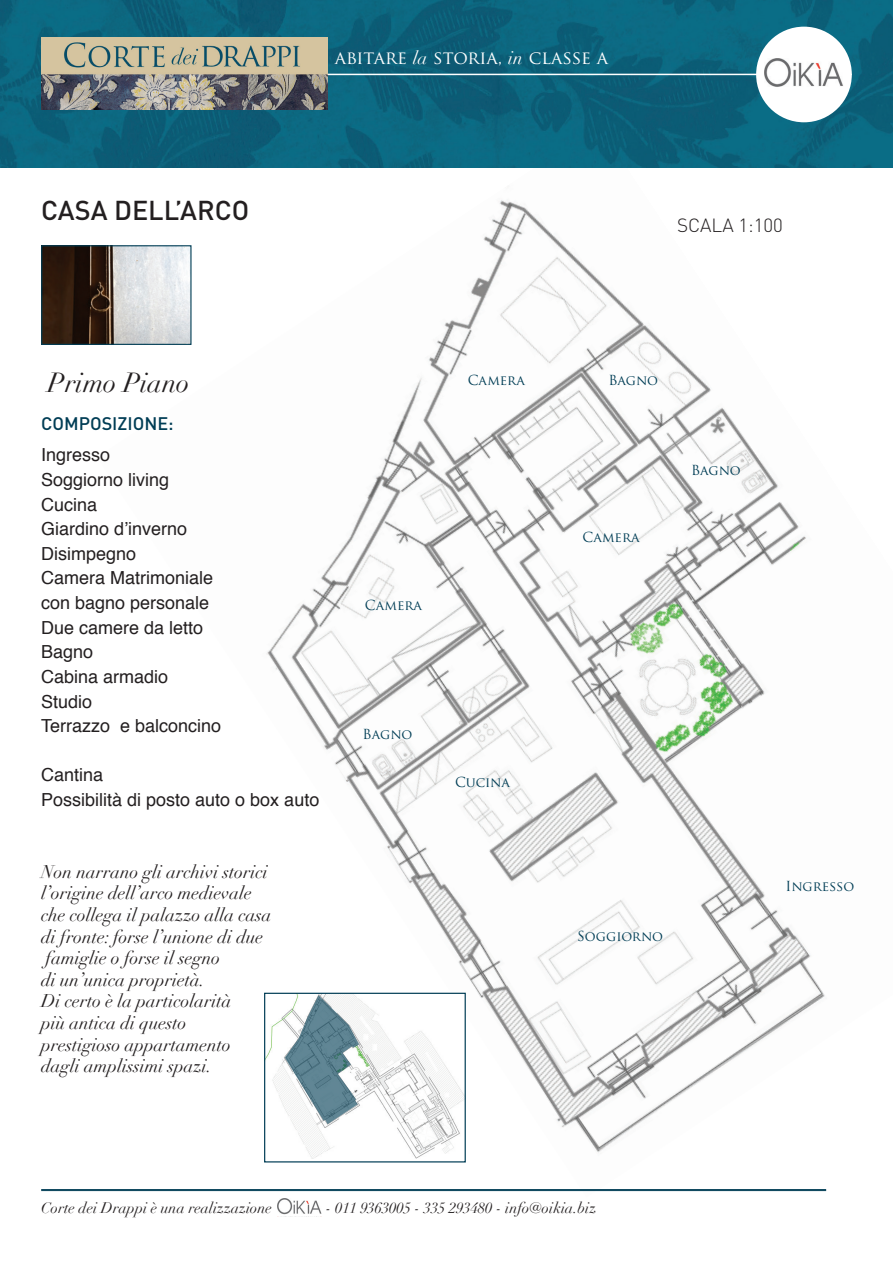
<style>
.page{position:relative;width:893px;height:1263px;background:#fff}
.page>*{position:absolute;margin:0;border:0;box-sizing:border-box;transform-origin:0 0}
.t1{font:500 27px "DIN";color:#231f20}
.t2{font:italic 27px "Didot";color:#231f20}
.t3{font:300 18.9px "DIN";color:#231f20}
.t4{font:italic 18px/21.6px "Didot";color:#231f20}
.t5{font:18px/24.6px "Helvetica";color:#231f20}
.t6{font:18px "Trajan Pro";color:#fff}
.t7{font:500 18px "DIN";color:#003d55}
.t8{font:italic 15px "Didot";color:#231f20}
.t9{font:13.5px "Trajan Pro";color:#003d55}
.s1{font-family:"Didot";font-style:italic}
</style>
<div class="page">
<img style="left:97px;top:167px;width:796px;height:1025px">
<img style="left:0;top:0;width:893px;height:167px">
<hr style="left:41px;top:74px;width:811px;height:1px;background:#fff">
<hr style="left:41px;top:1189px;width:785px;height:1px;background:#003d55">
<hr style="left:41px;top:1190px;width:785px;height:1px;background:#003d55">
<img style="left:41px;top:38px;width:286px;height:71px">
<div style="left:756px;top:27px;width:96px;height:95px;background:#fff;border-radius:50%"></div>
<img style="left:764px;top:59px;width:79px;height:28px">
<img style="left:278px;top:1198px;width:43px;height:17px">
<img style="left:43px;top:247px;width:147px;height:96px">
<div style="left:41px;top:245px;width:151px;height:100px;border:1px solid #003d55"></div>
<img style="left:266px;top:995px;width:198px;height:164px">
<div style="left:264px;top:993px;width:202px;height:169px;border:1px solid #003d55"></div>
<svg style="left:285px;top:995px;width:74px;height:129px"></svg>
<h1 class="t1" style="left:41px;top:193px;width:210px">CASA DELL’ARCO</h1>
<p class="t6" style="left:335px;top:46px;width:275px">abitare <span class="s1">la</span> storia, <span class="s1">in</span> classe a</p>
<p class="t3" style="left:677px;top:214px;width:107px">SCALA 1:100</p>
<h1 class="t2" style="left:48px;top:366px;width:143px">Primo Piano</h1>
<p class="t7" style="left:41px;top:412px;width:134px">COMPOSIZIONE:</p>
<p class="t5" style="left:41px;top:443px;width:182px">Ingresso<br>Soggiorno living<br>Cucina<br>Giardino d’inverno<br>Disimpegno<br>Camera Matrimoniale con bagno personale<br>Due camere da letto<br>Bagno<br>Cabina armadio<br>Studio<br>Terrazzo e balconcino</p>
<p class="t5" style="left:41px;top:763px;width:280px">Cantina<br>Possibilità di posto auto o box auto</p>
<p class="t4" style="left:41px;top:861px;width:232px">Non narrano gli archivi storici l’origine dell’arco medievale che collega il palazzo alla casa di fronte: forse l’unione di due famiglie o forse il segno<br>di un’unica proprietà.<br>Di certo è la particolarità<br>più antica di questo<br>prestigioso appartamento dagli amplissimi spazi.</p>
<p class="t9" style="left:365px;top:596px;width:59px">Camera</p>
<p class="t9" style="left:468px;top:372px;width:59px">Camera</p>
<p class="t9" style="left:608px;top:371px;width:51px">Bagno</p>
<p class="t9" style="left:583px;top:528px;width:59px">Camera</p>
<p class="t9" style="left:691px;top:461px;width:51px">Bagno</p>
<p class="t9" style="left:362px;top:725px;width:51px">Bagno</p>
<p class="t9" style="left:455px;top:773px;width:56px">Cucina</p>
<p class="t9" style="left:577px;top:928px;width:87px">Soggiorno</p>
<p class="t9" style="left:786px;top:877px;width:70px">Ingresso</p>
<p class="t8" style="left:41px;top:1199px;width:232px">Corte dei Drappi è una realizzazione</p>
<p class="t8" style="left:326px;top:1199px;width:272px">- 011 9363005 - 335 293480 - info@oikia.biz</p>
</div>
